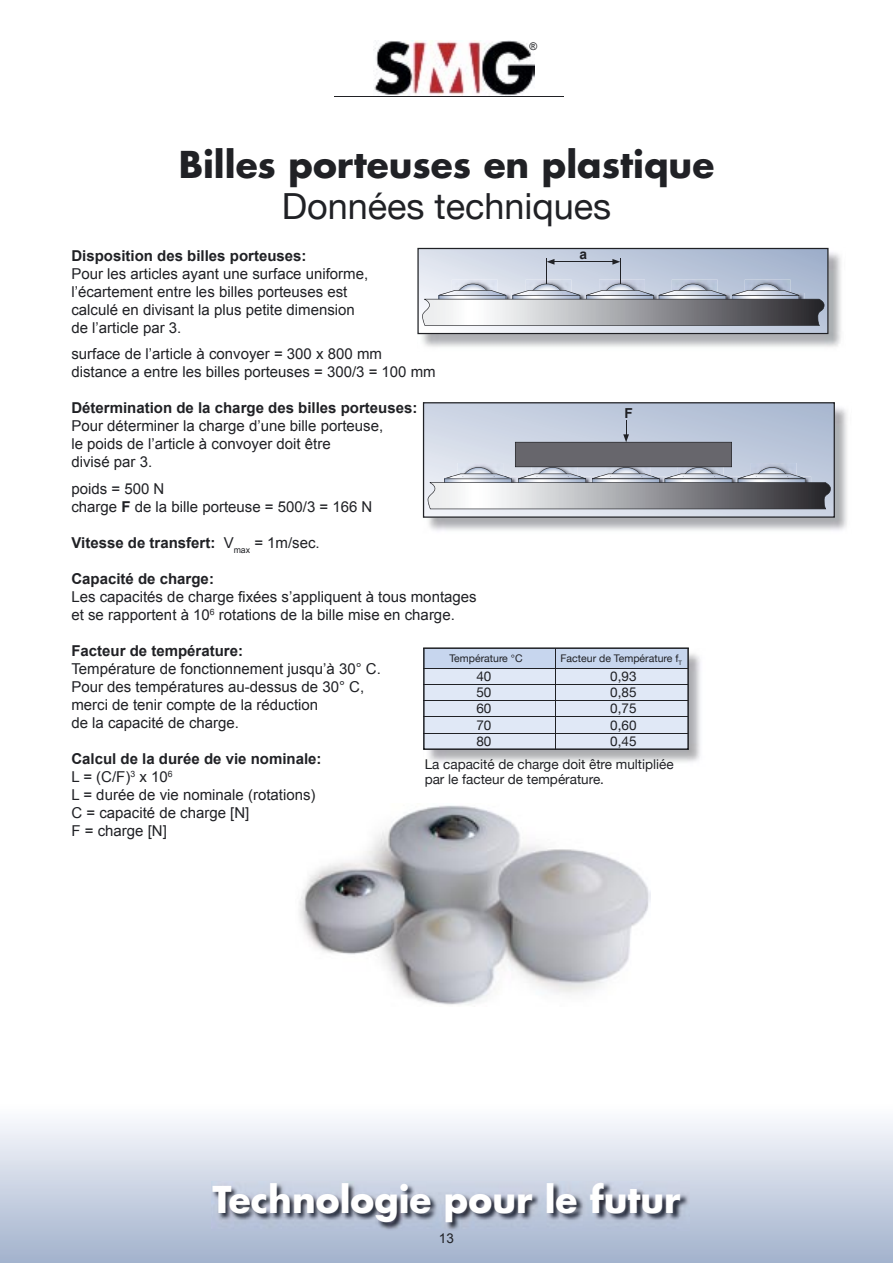
<style>
.page{position:relative;width:893px;height:1263px;background:#fff}
.page>*{position:absolute;margin:0;border:0;box-sizing:border-box;transform-origin:0 0}
.t1{font:700 36px "Futura";color:#202125}
.t2{font:700 36px "Futura";color:#fff}
.t3{font:36px "Helvetica Neue";color:#202125}
.t4{font:15px/18px "Arial";color:#202125}
.t5{font:700 15px "Arial";color:#202125}
.t6{font:700 13.8px "Arial";color:#202125}
.t7{font:13.5px/15px "Helvetica Neue";color:#202125}
.t8{font:13.5px "Arial";color:#202125}
.t9{font:10.5px "Helvetica Neue";color:#202125}
.t10{font:10.5px "Arial";color:#202125}
.s1{font-weight:700}
.s2{font-weight:400}
</style>
<div class="page">
<svg style="left:0;top:1121px;width:893px;height:142px;background:#ccd4e4"></svg>
<img style="left:428px;top:654px;width:272px;height:108px">
<svg style="left:423px;top:647px;width:266px;height:103px;background:#cad3e2"></svg>
<hr style="left:555px;top:648px;width:1px;height:101px;background:#202125">
<img style="left:417px;top:248px;width:424px;height:99px">
<svg style="left:417px;top:248px;width:411px;height:86px;background:#b2b7c3"></svg>
<img style="left:428px;top:407px;width:419px;height:124px">
<svg style="left:423px;top:402px;width:412px;height:116px;background:#b3bbca"></svg>
<svg style="left:428px;top:420px;width:403px;height:89px;background:#a8adb7"></svg>
<img style="left:299px;top:805px;width:352px;height:200px">
<img style="left:373px;top:41px;width:162px;height:55px">
<hr style="left:334px;top:96px;width:230px;height:1px;background:#202125">
<img style="left:212px;top:1181px;width:477px;height:50px">
<p class="t10" style="left:530px;top:40px;width:9px">®</p>
<h1 class="t1" style="left:179px;top:140px;width:537px">Billes porteuses en plastique</h1>
<h1 class="t3" style="left:282px;top:185px;width:331px">Données techniques</h1>
<p class="t5" style="left:71px;top:247px;width:237px">Disposition des billes porteuses:</p>
<p class="t4" style="left:71px;top:264px;width:298px">Pour les articles ayant une surface uniforme, l’écartement entre les billes porteuses est calculé en divisant la plus petite dimension de l’article par 3.</p>
<p class="t4" style="left:71px;top:345px;width:366px">surface de l’article à convoyer = 300 x 800 mm distance a entre les billes porteuses = 300/3 = 100 mm</p>
<p class="t5" style="left:71px;top:400px;width:347px">Détermination de la charge des billes porteuses:</p>
<p class="t4" style="left:71px;top:417px;width:313px">Pour déterminer la charge d’une bille porteuse, le poids de l’article à convoyer doit être<br>divisé par 3.</p>
<p class="t4" style="left:71px;top:479px;width:303px">poids = 500 N<br>charge <span class="s1">F</span> de la bille porteuse = 500/3 = 166 N</p>
<p class="t5" style="left:71px;top:534px;width:250px">Vitesse de transfert: <span class="s2">V</span><sub>max</sub> <span class="s2">= 1m/sec.</span></p>
<p class="t5" style="left:71px;top:570px;width:144px">Capacité de charge:</p>
<p class="t4" style="left:71px;top:587px;width:407px">Les capacités de charge fixées s’appliquent à tous montages et se rapportent à 10<sup>6</sup> rotations de la bille mise en charge.</p>
<p class="t5" style="left:71px;top:642px;width:173px">Facteur de température:</p>
<p class="t4" style="left:71px;top:659px;width:311px">Température de fonctionnement jusqu’à 30° C.<br>Pour des températures au-dessus de 30° C, merci de tenir compte de la réduction<br>de la capacité de charge.</p>
<p class="t4" style="left:71px;top:749px;width:252px"><span class="s1">Calcul de la durée de vie nominale:<br></span>L = (C/F)<sup>3</sup> x 10<sup>6<br></sup>L = durée de vie nominale (rotations)<br>C = capacité de charge [N]<br>F = charge [N]</p>
<p class="t6" style="left:579px;top:247px;width:9px">a</p>
<p class="t6" style="left:624px;top:405px;width:10px">F</p>
<p class="t9" style="left:449px;top:652px;width:75px">Température °C</p>
<p class="t9" style="left:561px;top:652px;width:123px">Facteur de Température f<sub>T</sub></p>
<p class="t7" style="left:476px;top:668px;width:17px">40</p>
<p class="t7" style="left:610px;top:668px;width:28px">0,93</p>
<p class="t7" style="left:476px;top:685px;width:17px">50</p>
<p class="t7" style="left:610px;top:685px;width:28px">0,85</p>
<p class="t7" style="left:476px;top:701px;width:17px">60</p>
<p class="t7" style="left:610px;top:701px;width:28px">0,75</p>
<p class="t7" style="left:476px;top:717px;width:17px">70</p>
<p class="t7" style="left:610px;top:717px;width:28px">0,60</p>
<p class="t7" style="left:476px;top:733px;width:17px">80</p>
<p class="t7" style="left:610px;top:733px;width:28px">0,45</p>
<p class="t7" style="left:425px;top:756px;width:250px">La capacité de charge doit être multipliée par le facteur de température.</p>
<h1 class="t2" style="left:212px;top:1175px;width:470px">Technologie pour le futur</h1>
<p class="t8" style="left:439px;top:1231px;width:17px">13</p>
</div>
